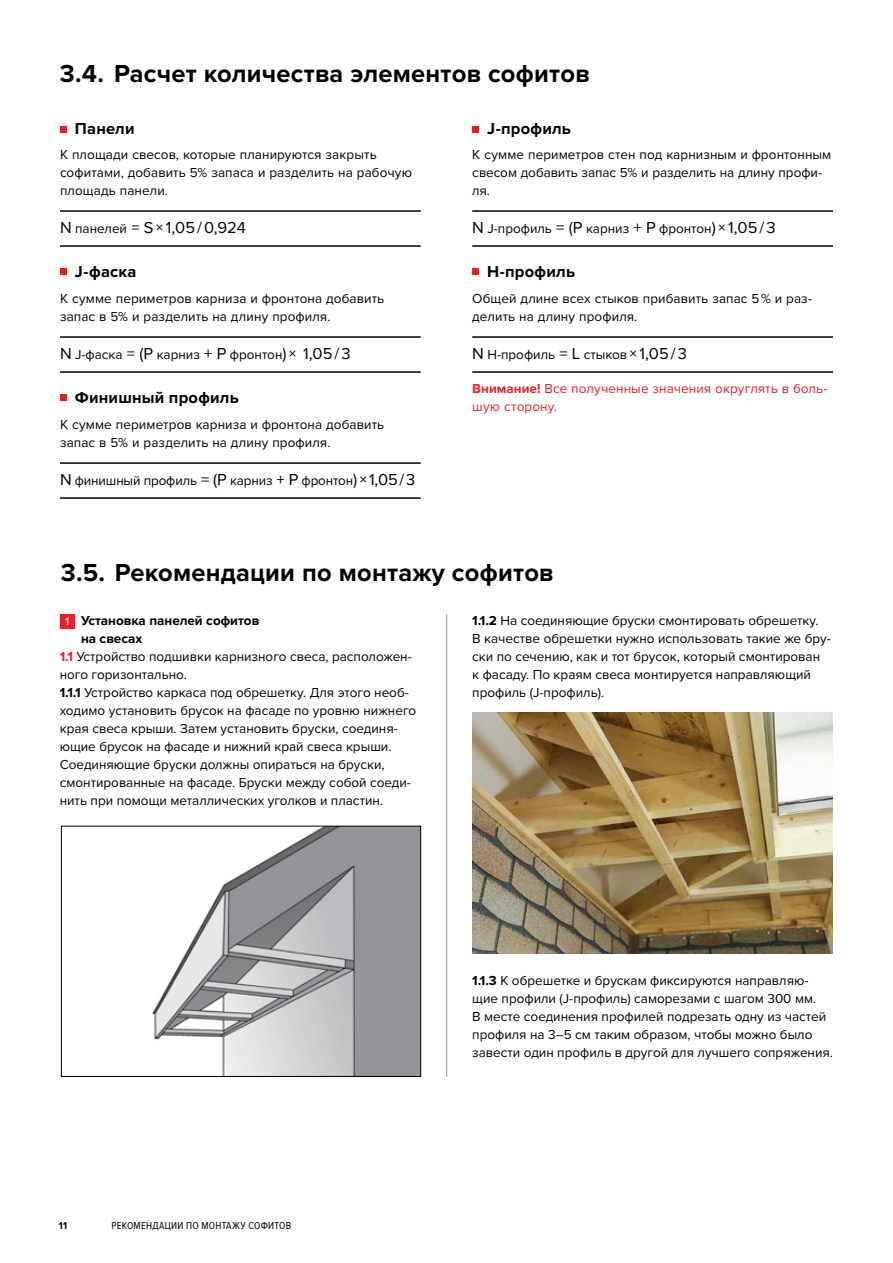
<style>
.page{position:relative;width:893px;height:1263px;background:#fff}
.page>*{position:absolute;margin:0;border:0;box-sizing:border-box;transform-origin:0 0}
.t1{font:700 25.5px "Proxima Nova";letter-spacing:.01em;color:#000}
.t2{font:700 16.5px "Proxima Nova";letter-spacing:.01em;color:#000}
.t3{font:16.5px "Proxima Nova";color:#000}
.t4{font:13.5px/18px "Proxima Nova";color:#000}
.t5{font:13.5px/18px "Proxima Nova";letter-spacing:.005em;color:#ed1d24}
.t6{font:700 13.5px "Proxima Nova";color:#000}
.t7{font:600 11.25px "Proxima Nova Cond";color:#fff}
.t8{font:10.5px "Proxima Nova Cond";letter-spacing:.025em;color:#000}
.t9{font:700 10.5px "Proxima Nova Cond";color:#000}
.s1{font-size:13.5px}
.s2{font-size:16.5px}
.s3{font-weight:700}
.s4{font-weight:700;color:#ed1d24}
</style>
<div class="page">
<hr style="left:60px;top:210px;width:361px;height:2px;background:#000">
<hr style="left:60px;top:245px;width:361px;height:2px;background:#000">
<hr style="left:60px;top:336px;width:361px;height:2px;background:#000">
<hr style="left:60px;top:371px;width:361px;height:2px;background:#000">
<hr style="left:60px;top:462px;width:361px;height:2px;background:#000">
<hr style="left:60px;top:497px;width:361px;height:2px;background:#000">
<svg style="left:60px;top:127px;width:6px;height:6px"></svg>
<svg style="left:60px;top:269px;width:6px;height:6px"></svg>
<svg style="left:60px;top:395px;width:6px;height:6px"></svg>
<hr style="left:472px;top:210px;width:361px;height:2px;background:#000">
<hr style="left:472px;top:245px;width:361px;height:2px;background:#000">
<hr style="left:472px;top:336px;width:361px;height:2px;background:#000">
<hr style="left:472px;top:371px;width:361px;height:2px;background:#000">
<div style="left:472px;top:127px;width:7px;height:6px;background:#ed1d24"></div>
<div style="left:472px;top:269px;width:7px;height:6px;background:#ed1d24"></div>
<div style="left:60px;top:614px;width:15px;height:15px;background:#ed1d24"></div>
<img style="left:152px;top:828px;width:267px;height:247px">
<div style="left:61px;top:826px;width:360px;height:251px;border:1px solid #000"></div>
<img style="left:472px;top:713px;width:361px;height:240px">
<hr style="left:446px;top:614px;width:1px;height:463px;background:#939598">
<h1 class="t1" style="left:60px;top:59px;width:531px">3.4. Расчет количества элементов софитов</h1>
<p class="t2" style="left:75px;top:119px;width:61px">Панели</p>
<p class="t4" style="left:60px;top:146px;width:354px">К площади свесов, которые планируются закрыть софитами, добавить 5% запаса и разделить на рабочую площадь панели.</p>
<p class="t3" style="left:60px;top:218px;width:188px">N <span class="s1">панелей</span> = S × 1,05 / 0,924</p>
<p class="t2" style="left:75px;top:261px;width:63px">J-фаска</p>
<p class="t4" style="left:60px;top:290px;width:326px">К сумме периметров карниза и фронтона добавить запас в 5% и разделить на длину профиля.</p>
<p class="t4" style="left:60px;top:346px;width:292px"><span class="s2">N</span> J-фаска <span class="s2">= (P</span> карниз <span class="s2">+ P</span> фронтон<span class="s2">) × 1,05 / 3</span></p>
<p class="t2" style="left:75px;top:387px;width:165px">Финишный профиль</p>
<p class="t4" style="left:60px;top:416px;width:326px">К сумме периметров карниза и фронтона добавить запас в 5% и разделить на длину профиля.</p>
<p class="t4" style="left:60px;top:472px;width:357px"><span class="s2">N</span> финишный профиль <span class="s2">= (P</span> карниз <span class="s2">+ P</span> фронтон<span class="s2">) × 1,05 / 3</span></p>
<p class="t2" style="left:487px;top:119px;width:85px">J-профиль</p>
<p class="t4" style="left:472px;top:146px;width:361px">К сумме периметров стен под карнизным и фронтонным свесом добавить запас 5% и разделить на длину профи&shy;ля.</p>
<p class="t4" style="left:472px;top:220px;width:305px"><span class="s2">N</span> J-профиль <span class="s2">= (P</span> карниз <span class="s2">+ P</span> фронтон<span class="s2">) × 1,05 / 3</span></p>
<p class="t2" style="left:487px;top:261px;width:89px">H-профиль</p>
<p class="t4" style="left:472px;top:290px;width:341px">Общей длине всех стыков прибавить запас 5 % и раз&shy;делить на длину профиля.</p>
<p class="t4" style="left:472px;top:346px;width:216px"><span class="s2">N</span> H-профиль <span class="s2">= L</span> стыков <span class="s2">× 1,05 / 3</span></p>
<p class="t5" style="left:472px;top:380px;width:357px"><span class="s3">Внимание!</span> Все полученные значения округлять в боль&shy;шую сторону.</p>
<h1 class="t1" style="left:61px;top:557px;width:494px">3.5. Рекомендации по монтажу софитов</h1>
<p class="t6" style="left:81px;top:612px;width:180px">Установка панелей софитов</p>
<p class="t6" style="left:81px;top:630px;width:63px">на свесах</p>
<p class="t4" style="left:60px;top:648px;width:354px"><span class="s4">1.1</span> Устройство подшивки карнизного свеса, расположен-</p>
<p class="t4" style="left:60px;top:666px;width:129px">ного горизонтально.</p>
<p class="t4" style="left:60px;top:684px;width:351px"><span class="s3">1.1.1</span> Устройство каркаса под обрешетку. Для этого необ-</p>
<p class="t4" style="left:60px;top:702px;width:358px">ходимо установить брусок на фасаде по уровню нижнего</p>
<p class="t4" style="left:60px;top:720px;width:339px">края свеса крыши. Затем установить бруски, соединя-</p>
<p class="t4" style="left:60px;top:738px;width:333px">ющие брусок на фасаде и нижний край свеса крыши.</p>
<p class="t4" style="left:60px;top:756px;width:326px">Соединяющие бруски должны опираться на бруски,</p>
<p class="t4" style="left:60px;top:774px;width:353px">смонтированные на фасаде. Бруски между собой соеди-</p>
<p class="t4" style="left:60px;top:792px;width:325px">нить при помощи металлических уголков и пластин.</p>
<p class="t7" style="left:65px;top:614px;width:5px">1</p>
<p class="t4" style="left:472px;top:612px;width:360px"><span class="s3">1.1.2</span> На соединяющие бруски смонтировать обрешетку.<br>В качестве обрешетки нужно использовать такие же бру&shy;ски по сечению, как и тот брусок, который смонтирован<br>к фасаду. По краям свеса монтируется направляющий профиль (J-профиль).</p>
<p class="t9" style="left:59px;top:1219px;width:10px">11</p>
<p class="t8" style="left:112px;top:1219px;width:23px">РЕ КОМЕНДА</p>
<p class="t8" style="left:165px;top:1219px;width:91px">ЦИИ по монтажу СОФИТО</p>
<p class="t8" style="left:286px;top:1219px;width:7px">В</p>
<p class="t4" style="left:472px;top:972px;width:362px"><span class="s3">1.1.3</span> К обрешетке и брускам фиксируются направляю&shy;щие профили (J-профиль) саморезами с шагом 300 мм.<br>В месте соединения профилей подрезать одну из частей профиля на 3–5 см таким образом, чтобы можно было завести один профиль в другой для лучшего сопряжения.</p>
</div>
